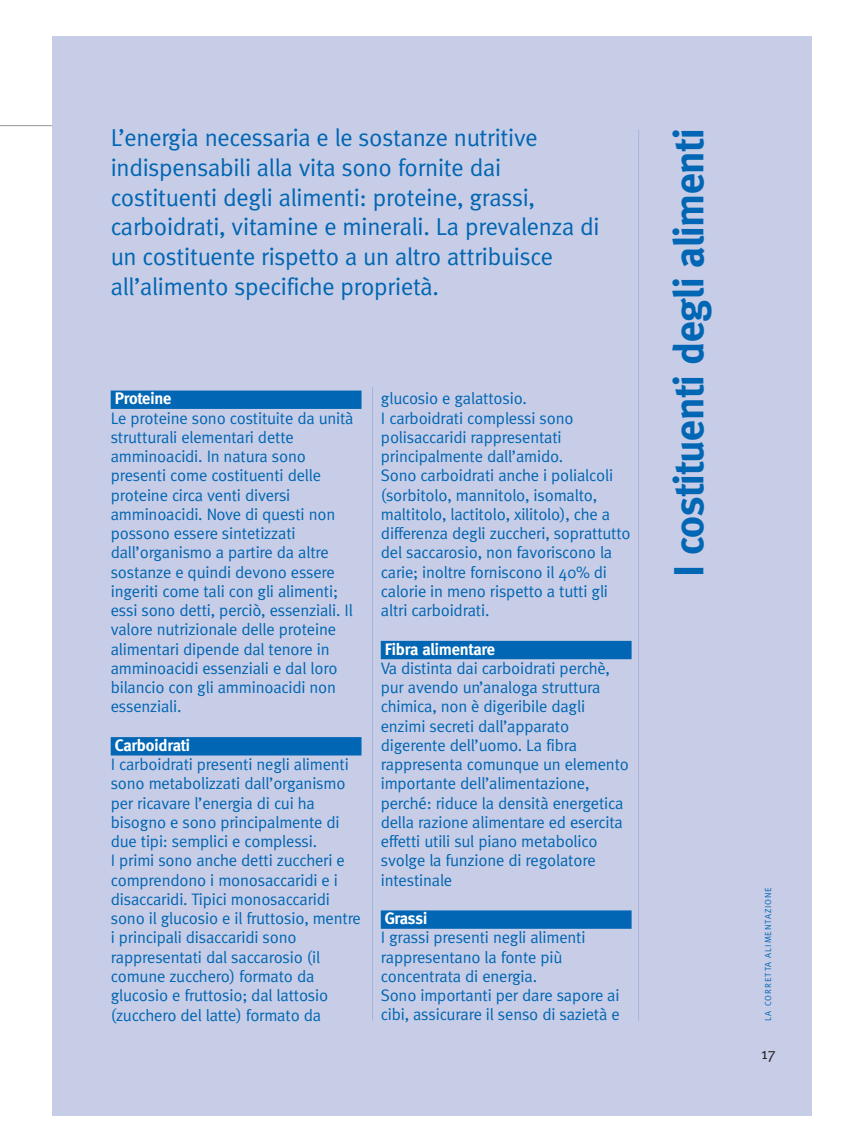
<style>
.page{position:relative;width:850px;height:1147px;background:#fff}
.page>*{position:absolute;margin:0;border:0;box-sizing:border-box;transform-origin:0 0}
.t1{font:700 42px "Meta";letter-spacing:-.01em;color:#0166b3}
.t2{font:24.5px/29.8px "Meta";letter-spacing:-.01em;color:#0166b3}
.t3{font:16.62px/19.2px "Meta";letter-spacing:-.01em;color:#0166b3}
.t4{font:700 16.62px "Meta";letter-spacing:-.01em;color:#fff}
.t5{font:15.75px "Meta";color:#231f20}
.t6{font:8.75px "Meta";letter-spacing:.105em;color:#0166b3}
</style>
<div class="page">
<hr style="left:0;top:125px;width:739px;height:1px;background:#939598">
<div style="left:52px;top:36px;width:759px;height:1079px;background:#c8cde7"></div>
<div style="left:111px;top:390px;width:250px;height:19px;background:#0166b3"></div>
<div style="left:111px;top:737px;width:250px;height:18px;background:#0166b3"></div>
<div style="left:380px;top:641px;width:251px;height:18px;background:#0166b3"></div>
<div style="left:380px;top:910px;width:251px;height:19px;background:#0166b3"></div>
<hr style="left:372px;top:387px;width:1px;height:633px;background:#a9b2d9">
<hr style="left:637px;top:129px;width:1px;height:891px;background:#a9b2d9">
<p class="t2" style="left:111px;top:123px;width:490px">L’energia necessaria e le sostanze nutritive indispensabili alla vita sono fornite dai costituenti degli alimenti: proteine, grassi, carboidrati, vitamine e minerali. La prevalenza di un costituente rispetto a un altro attribuisce all’alimento specifiche proprietà.</p>
<p class="t4" style="left:115px;top:389px;width:58px">Proteine</p>
<p class="t3" style="left:111px;top:408px;width:244px">Le proteine sono costituite da unità strutturali elementari dette amminoacidi. In natura sono presenti come costituenti delle proteine circa venti diversi amminoacidi. Nove di questi non possono essere sintetizzati dall’organismo a partire da altre sostanze e quindi devono essere ingeriti come tali con gli alimenti; essi sono detti, perciò, essenziali. Il valore nutrizionale delle proteine alimentari dipende dal tenore in amminoacidi essenziali e dal loro bilancio con gli amminoacidi non essenziali.</p>
<p class="t4" style="left:115px;top:735px;width:77px">Carboidrati</p>
<p class="t3" style="left:111px;top:755px;width:251px">I carboidrati presenti negli alimenti sono metabolizzati dall’organismo per ricavare l’energia di cui ha bisogno e sono principalmente di due tipi: semplici e complessi.<br>I primi sono anche detti zuccheri e comprendono i monosaccaridi e i disaccaridi. Tipici monosaccaridi sono il glucosio e il fruttosio, mentre i principali disaccaridi sono rappresentati dal saccarosio (il comune zucchero) formato da glucosio e fruttosio; dal lattosio (zucchero del latte) formato da</p>
<p class="t3" style="left:381px;top:389px;width:251px">glucosio e galattosio.<br>I carboidrati complessi sono polisaccaridi rappresentati principalmente dall’amido.<br>Sono carboidrati anche i polialcoli (sorbitolo, mannitolo, isomalto, maltitolo, lactitolo, xilitolo), che a differenza degli zuccheri, soprattutto del saccarosio, non favoriscono la carie; inoltre forniscono il 40% di calorie in meno rispetto a tutti gli altri carboidrati.</p>
<p class="t4" style="left:385px;top:639px;width:111px">Fibra alimentare</p>
<p class="t3" style="left:380px;top:658px;width:249px">Va distinta dai carboidrati perchè, pur avendo un’analoga struttura chimica, non è digeribile dagli enzimi secreti dall’apparato digerente dell’uomo. La fibra rappresenta comunque un elemento importante dell’alimentazione, perché: riduce la densità energetica della razione alimentare ed esercita effetti utili sul piano metabolico svolge la funzione di regolatore intestinale</p>
<p class="t4" style="left:385px;top:909px;width:44px">Grassi</p>
<p class="t3" style="left:380px;top:928px;width:240px">I grassi presenti negli alimenti rappresentano la fonte più concentrata di energia.<br>Sono importanti per dare sapore ai cibi, assicurare il senso di sazietà e</p>
<h1 class="t1" style="left:664px;top:577px;width:450px;rotate:-90deg">I costituenti degli alimenti</h1>
<p class="t6" style="left:762px;top:1020px;width:135px;rotate:-90deg">LA CORRETTA ALIMENTAZIONE</p>
<p class="t5" style="left:760px;top:1044px;width:16px">17</p>
</div>
